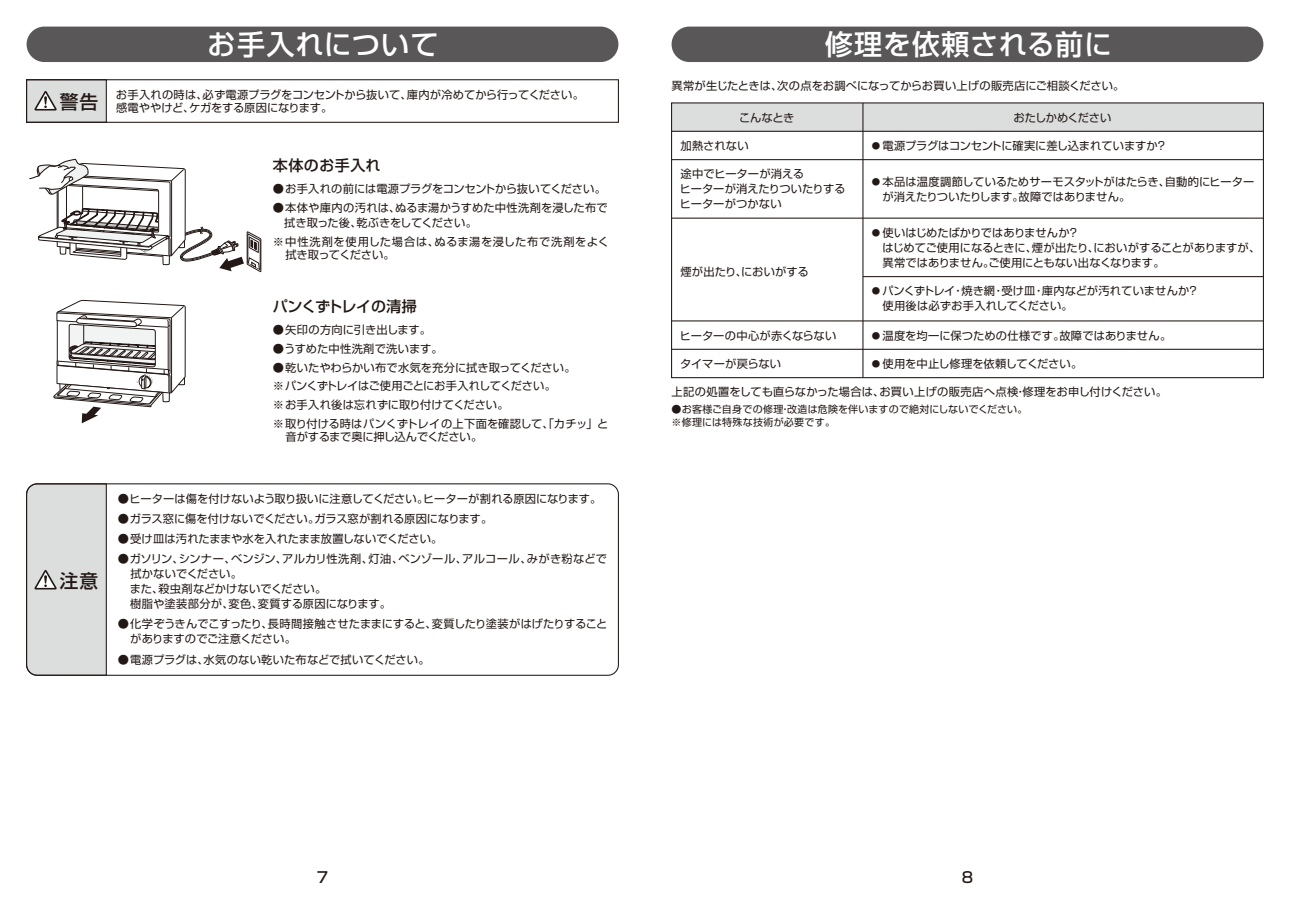
<style>
.page{position:relative;width:1290px;height:911px;background:#fff}
.page>*{position:absolute;margin:0;border:0;box-sizing:border-box;transform-origin:0 0}
.t1{font:500 28.12px "Shin Go Pro";letter-spacing:.025em;color:#fff}
.t2{font:500 18.75px "Shin Go Pro";color:#221815}
.t3{font:500 15px "Shin Go Pro";letter-spacing:-.025em;color:#221815}
.t4{font:500 15px "Shin Go Pro";letter-spacing:.03em;color:#221815}
.t5{font:500 15px "Shin Go Pro";letter-spacing:.01em;color:#221815}
.t6{font:11.25px/15px "Shin Go Pro";color:#221815}
.t7{font:11.25px/13.5px "Shin Go Pro";letter-spacing:.04em;color:#221815}
.t8{font:11.25px "Shin Go Pro";letter-spacing:-.03em;color:#221815}
.t9{font:10px/13.8px "Shin Go Pro";letter-spacing:.025em;color:#221815}
.s1{font-size:8.5px}
</style>
<div class="page">
<div style="left:27px;top:27px;width:591px;height:35px;background:#595757;border-radius:18px"></div>
<div style="left:671px;top:27px;width:592px;height:35px;background:#595757;border-radius:18px"></div>
<div style="left:26px;top:79px;width:593px;height:44px;border:1px solid #221815"></div>
<div style="left:26px;top:483px;width:593px;height:193px;border:1px solid #221815;border-radius:11px"></div>
<svg style="left:26px;top:483px;width:81px;height:193px;background:#d1d2d2"></svg>
<div style="left:671px;top:103px;width:592px;height:28px;background:#dcdddd"></div>
<div style="left:671px;top:102px;width:593px;height:276px;border:1px solid #221815"></div>
<hr style="left:862px;top:103px;width:1px;height:275px;background:#221815">
<hr style="left:671px;top:131px;width:592px;height:1px;background:#221815">
<hr style="left:671px;top:159px;width:592px;height:1px;background:#221815">
<hr style="left:671px;top:218px;width:592px;height:1px;background:#221815">
<hr style="left:863px;top:276px;width:400px;height:1px;background:#221815">
<hr style="left:671px;top:349px;width:592px;height:1px;background:#221815">
<hr style="left:671px;top:320px;width:592px;height:1px;background:#221815">
<svg style="left:28px;top:26px;width:233px;height:398px"></svg>
<h1 class="t1" style="left:208px;top:21px;width:233px">お手入れについて</h1>
<h1 class="t1" style="left:825px;top:21px;width:289px">修理を依頼される前に</h1>
<p class="t6" style="left:60px;top:86px;width:526px;line-height:13.8px;text-indent:56px">お手入れの時は、必ず電源プラグをコンセントから抜いて、庫内が冷めてから行ってください。<sup>警告</sup> 感電ややけど、ケガをする原因になります。</p>
<p class="t6" style="left:671px;top:76px;width:454px">異常が生じたときは、次の点をお調べになってからお買い上げの販売店にご相談ください。</p>
<p class="t6" style="left:739px;top:109px;width:57px">こんなとき</p>
<p class="t8" style="left:1013px;top:108px;width:99px">おたしかめください</p>
<h2 class="t2" style="left:60px;top:565px;width:40px">注意</h2>
<h3 class="t4" style="left:273px;top:153px;width:109px">本体のお手入れ</h3>
<p class="t6" style="left:273px;top:180px;width:335px">● お手入れの前には電源プラグをコンセントから抜いてください。</p>
<p class="t6" style="left:284px;top:199px;width:325px;text-indent:-11px">● 本体や庫内の汚れは、ぬるま湯かうすめた中性洗剤を浸した布で拭き取った後、乾ぶきをしてください。</p>
<p class="t7" style="left:285px;top:233px;width:325px;text-indent:-12px">※ 中性洗剤を使用した場合は、ぬるま湯を浸した布で洗剤をよく拭き取ってください。</p>
<h3 class="t3" style="left:273px;top:294px;width:146px">パンくずトレイの清掃</h3>
<p class="t6" style="left:273px;top:321px;width:160px">● 矢印の方向に引き出します。</p>
<p class="t6" style="left:273px;top:340px;width:171px">● うすめた中性洗剤で洗います。</p>
<p class="t6" style="left:273px;top:357px;width:337px;line-height:18.8px">● 乾いたやわらかい布で水気を充分に拭き取ってください。<br>※ パンくずトレイはご使用ごとにお手入れしてください。<br>※ お手入れ後は忘れずに取り付けてください。<br>※ 取り付ける時はパンくずトレイの上下面を確認して、「カチッ」と</p>
<p class="t8" style="left:285px;top:428px;width:198px">音がするまで奥に押し込んでください。</p>
<p class="t6" style="left:118px;top:490px;width:485px">● ヒーターは傷を付けないよう取り扱いに注意してください。ヒーターが割れる原因になります。</p>
<p class="t6" style="left:118px;top:510px;width:376px">● ガラス窓に傷を付けないでください。ガラス窓が割れる原因になります。</p>
<p class="t6" style="left:118px;top:530px;width:326px">● 受け皿は汚れたままや水を入れたまま放置しないでください。</p>
<p class="t6" style="left:130px;top:550px;width:479px;text-indent:-12px">● ガソリン、シンナー、ベンジン、アルカリ性洗剤、灯油、ベンゾール、アルコール、みがき粉などで拭かないでください。<br>また、殺虫剤などかけないでください。<br>樹脂や塗装部分が、変色、変質する原因になります。</p>
<p class="t6" style="left:130px;top:615px;width:479px;text-indent:-12px">● 化学ぞうきんでこすったり、長時間接触させたままにすると、変質したり塗装がはげたりすることがありますのでご注意ください。</p>
<p class="t6" style="left:118px;top:650px;width:313px">● 電源プラグは、水気のない乾いた布などで拭いてください。</p>
<p class="t6" style="left:680px;top:137px;width:70px">加熱されない</p>
<p class="t6" style="left:680px;top:165px;width:167px">途中でヒーターが消える<br>ヒーターが消えたりついたりするヒーターがつかない</p>
<p class="t6" style="left:680px;top:263px;width:130px">煙が出たり、においがする</p>
<p class="t6" style="left:872px;top:137px;width:297px"><span class="s1">●</span> 電源プラグはコンセントに確実に差し込まれていますか？</p>
<p class="t6" style="left:882px;top:173px;width:374px;text-indent:-11px"><span class="s1">●</span> 本品は温度調節しているためサーモスタットがはたらき、自動的にヒーターが消えたりついたりします。故障ではありません。</p>
<p class="t6" style="left:882px;top:224px;width:380px;text-indent:-11px"><span class="s1">●</span> 使いはじめたばかりではありませんか？<br>はじめてご使用になるときに、煙が出たり、においがすることがありますが、異常ではありません。ご使用にともない出なくなります。</p>
<p class="t6" style="left:882px;top:282px;width:318px;text-indent:-11px"><span class="s1">●</span> パンくずトレイ・焼き網・受け皿・庫内などが汚れていませんか？使用後は必ずお手入れしてください。</p>
<p class="t6" style="left:680px;top:326px;width:158px">ヒーターの中心が赤くならない</p>
<p class="t6" style="left:872px;top:326px;width:301px"><span class="s1">●</span> 温度を均一に保つための仕様です。故障ではありません。</p>
<p class="t6" style="left:680px;top:355px;width:102px">タイマーが戻らない</p>
<p class="t6" style="left:872px;top:355px;width:212px"><span class="s1">●</span> 使用を中止し修理を依頼してください。</p>
<p class="t6" style="left:671px;top:383px;width:497px">上記の処置をしても直らなかった場合は、お買い上げの販売店へ点検・修理をお申し付けください。</p>
<p class="t9" style="left:671px;top:401px;width:357px">●お客様ご自身での修理・改造は危険を伴いますので絶対にしないでください。※修理には特殊な技術が必要です。</p>
<h3 class="t5" style="left:317px;top:865px;width:13px">7</h3>
<h3 class="t5" style="left:962px;top:865px;width:13px">8</h3>
</div>
